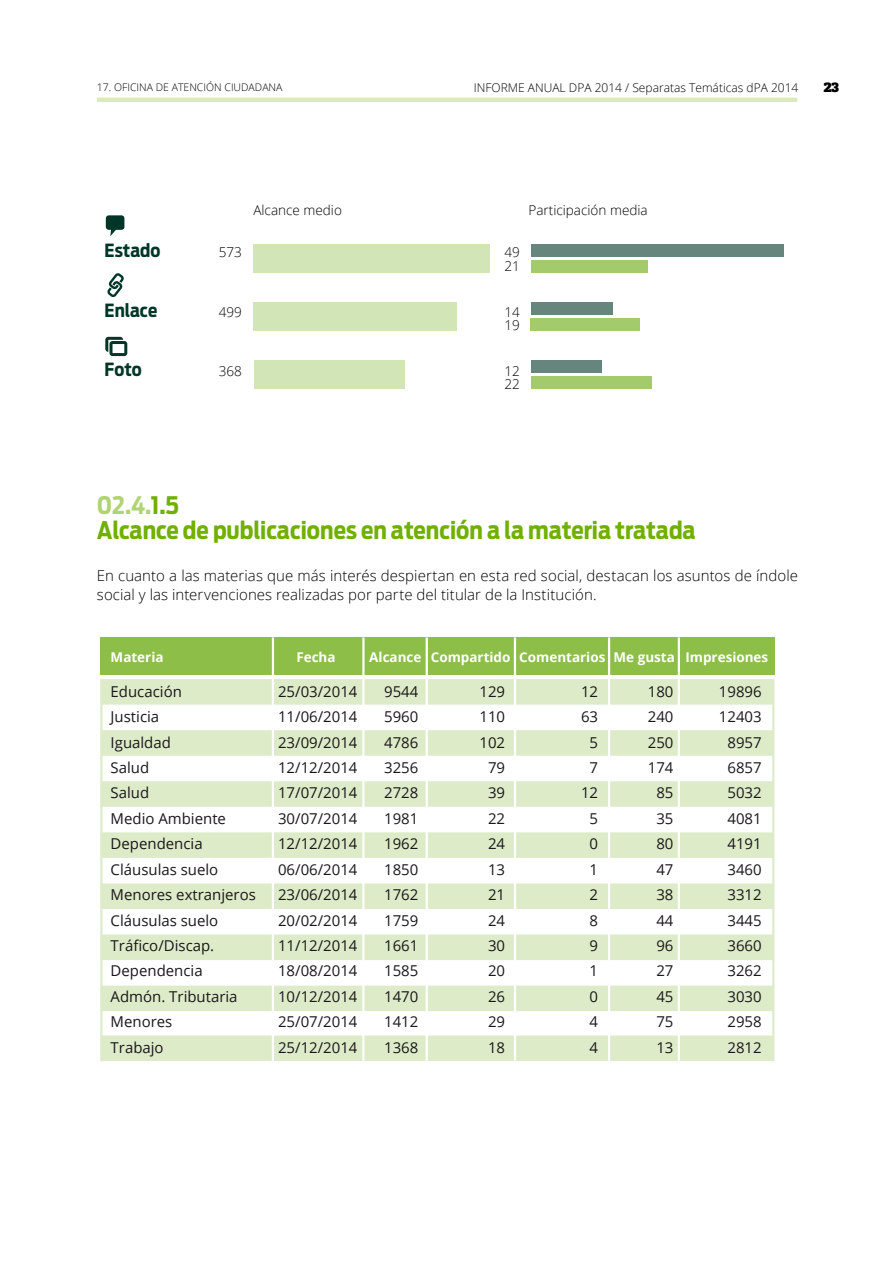
<style>
.page{position:relative;width:893px;height:1263px;background:#fff}
.page>*{position:absolute;margin:0;border:0;box-sizing:border-box;transform-origin:0 0}
.t1{font:700 24px/25.5px "Antenna Cond";color:#70b000}
.t2{font:700 18px "Antenna Cond";color:#003627}
.t3{font:15px/25.5px "Open Sans";color:#1a171b;text-align:center}
.t4{font:300 15px/19.5px "Open Sans";letter-spacing:.005em;color:#000}
.t5{font:700 13.5px "Open Sans";color:#fff}
.t6{font:300 13.5px "Open Sans";color:#000}
.t7{font:300 12px "Open Sans";color:#000}
.t8{font:12px "Alfa Slab One";color:#000}
.t9{font:300 10.5px "Open Sans";color:#000}
.s1{color:#b0d373}
</style>
<div class="page">
<hr style="left:97px;top:98px;width:700px;height:4px;background:#daeabd">
<div style="left:254px;top:245px;width:236px;height:28px;background:#d1e5b6"></div>
<div style="left:531px;top:245px;width:252px;height:12px;background:#66867d"></div>
<div style="left:531px;top:260px;width:116px;height:13px;background:#a3cb6c"></div>
<div style="left:254px;top:302px;width:203px;height:29px;background:#d1e5b6"></div>
<div style="left:531px;top:302px;width:81px;height:13px;background:#66867d"></div>
<div style="left:531px;top:318px;width:109px;height:13px;background:#a3cb6c"></div>
<div style="left:254px;top:360px;width:150px;height:29px;background:#d1e5b6"></div>
<div style="left:531px;top:360px;width:70px;height:13px;background:#66867d"></div>
<div style="left:531px;top:376px;width:121px;height:13px;background:#a3cb6c"></div>
<svg style="left:106px;top:215px;width:18px;height:21px"></svg>
<svg style="left:107px;top:273px;width:17px;height:24px"></svg>
<svg style="left:105px;top:337px;width:22px;height:19px"></svg>
<svg style="left:100px;top:679px;width:674px;height:382px;fill:#ddebc8"></svg>
<div style="left:100px;top:637px;width:674px;height:38px;background:#8dbe48"></div>
<hr style="left:362px;top:637px;width:3px;height:424px;background:#fff">
<hr style="left:426px;top:637px;width:2px;height:424px;background:#fff">
<hr style="left:514px;top:637px;width:2px;height:424px;background:#fff">
<hr style="left:608px;top:637px;width:2px;height:424px;background:#fff">
<hr style="left:678px;top:637px;width:2px;height:424px;background:#fff">
<hr style="left:272px;top:637px;width:2px;height:424px;background:#fff">
<p class="t7" style="left:113px;top:73px;width:8px">5</p>
<p class="t9" style="left:97px;top:80px;width:46px">17. oficina</p>
<p class="t9" style="left:156px;top:80px;width:23px">de aten</p>
<p class="t9" style="left:197px;top:80px;width:42px">ción ciudadana</p>
<p class="t7" style="left:474px;top:79px;width:326px">INFORME ANUAL DPA 2014 / Separatas Temáticas dPA 2014</p>
<p class="t8" style="left:824px;top:79px;width:17px">23</p>
<p class="t6" style="left:253px;top:201px;width:90px">Alcance medio</p>
<p class="t6" style="left:528px;top:201px;width:121px">Participación media</p>
<p class="t2" style="left:105px;top:240px;width:57px">Estado</p>
<p class="t6" style="left:219px;top:243px;width:25px">573</p>
<p class="t6" style="left:504px;top:243px;width:17px">49</p>
<p class="t6" style="left:504px;top:257px;width:17px">21</p>
<p class="t2" style="left:105px;top:299px;width:54px">Enlace</p>
<p class="t6" style="left:219px;top:302px;width:25px">499</p>
<p class="t6" style="left:504px;top:302px;width:17px">14</p>
<p class="t6" style="left:504px;top:316px;width:17px">19</p>
<p class="t2" style="left:105px;top:359px;width:39px">Foto</p>
<p class="t6" style="left:219px;top:362px;width:25px">368</p>
<p class="t6" style="left:504px;top:362px;width:17px">12</p>
<p class="t6" style="left:504px;top:375px;width:17px">22</p>
<h1 class="t1" style="left:97px;top:492px;width:600px"><span class="s1">02.4.</span>1.5<br>Alcance de publicaciones en atención a la materia tratada</h1>
<p class="t4" style="left:97px;top:565px;width:703px">En cuanto a las materias que más interés despiertan en esta red social, destacan los asuntos de índole social y las intervenciones realizadas por parte del titular de la Institución.</p>
<p class="t5" style="left:111px;top:647px;width:54px">Materia</p>
<p class="t5" style="left:296px;top:647px;width:41px">Fecha</p>
<p class="t5" style="left:369px;top:647px;width:400px">Alcance Compartido Comentarios Me gusta Impresiones</p>
<p class="t3" style="left:111px;top:678px;width:147px;text-align:left">Educación<br>Justicia<br>Igualdad<br>Salud<br>Salud<br>Medio Ambiente<br>Dependencia<br>Cláusulas suelo<br>Menores extranjeros<br>Cláusulas suelo<br>Tráfico/Discap.<br>Dependencia<br>Admón. Tributaria<br>Menores<br>Trabajo</p>
<p class="t3" style="left:278px;top:678px;width:81px;text-align:justify">25/03/2014<br>11/06/2014<br>23/09/2014<br>12/12/2014<br>17/07/2014<br>30/07/2014<br>12/12/2014<br>06/06/2014<br>23/06/2014<br>20/02/2014<br>11/12/2014<br>18/08/2014<br>10/12/2014<br>25/07/2014<br>25/12/2014</p>
<p class="t3" style="left:648px;top:678px;width:27px">180<br>240<br>250<br>174<br>85<br>35<br>80<br>47<br>38<br>44<br>96<br>27<br>45<br>75<br>13</p>
<p class="t3" style="left:719px;top:678px;width:44px">19896<br>12403<br>8957<br>6857<br>5032<br>4081<br>4191<br>3460<br>3312<br>3445<br>3660<br>3262<br>3030<br>2958<br>2812</p>
<p class="t3" style="left:581px;top:678px;width:19px">12<br>63<br>5<br>7<br>12<br>5<br>0<br>1<br>2<br>8<br>9<br>1<br>0<br>4<br>4</p>
<p class="t3" style="left:479px;top:678px;width:27px">129<br>110<br>102<br>79<br>39<br>22<br>24<br>13<br>21<br>24<br>30<br>20<br>26<br>29<br>18</p>
<p class="t3" style="left:384px;top:678px;width:36px;text-align:justify">9544<br>5960<br>4786<br>3256<br>2728<br>1981<br>1962<br>1850<br>1762<br>1759<br>1661<br>1585<br>1470<br>1412<br>1368</p>
</div>
